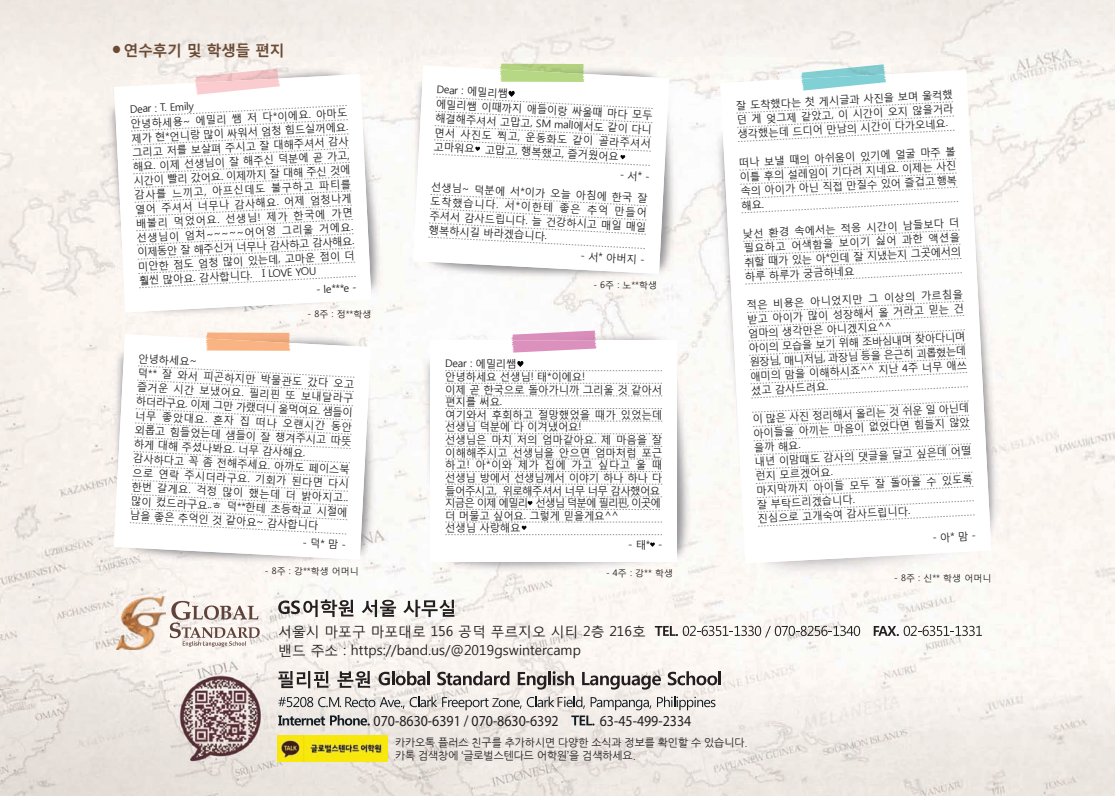
<style>
.page{position:relative;width:1115px;height:796px;background:#fff}
.page>*{position:absolute;margin:0;border:0;box-sizing:border-box;transform-origin:0 0}
.t1{font:15.3px "Myriad Pro";color:#231f20;scale:.91 1}
.t2{font:700 15px "Malgun Gothic";letter-spacing:-.025em;color:#6a4a33}
.t3{font:13.8px "Malgun Gothic";color:#231f20}
.t4{font:12.3px "Malgun Gothic";color:#231f20}
.t5{font:10.65px/12.9px "Nanum Gothic";color:#231f20}
.t6{font:10.5px/14.2px "Malgun Gothic";letter-spacing:-.025em;color:#231f20}
.t7{font:9px "Malgun Gothic";color:#231f20}
</style>
<div class="page">
<img style="left:0;top:0;width:159px;height:795px">
<img style="left:159px;top:0;width:955px;height:105px">
<img style="left:372px;top:105px;width:52px;height:690px">
<img style="left:637px;top:122px;width:72px;height:243px">
<img style="left:955px;top:105px;width:159px;height:690px">
<img style="left:551px;top:288px;width:86px;height:42px">
<img style="left:690px;top:370px;width:52px;height:425px">
<img style="left:159px;top:572px;width:213px;height:223px">
<img style="left:424px;top:573px;width:266px;height:222px">
<img style="left:742px;top:584px;width:213px;height:211px">
<svg style="left:278px;top:670px;width:50px;height:18px"></svg>
<svg style="left:337px;top:670px;width:33px;height:17px"></svg>
<svg style="left:378px;top:670px;width:51px;height:15px"></svg>
<svg style="left:437px;top:670px;width:72px;height:15px"></svg>
<svg style="left:517px;top:670px;width:57px;height:19px"></svg>
<svg style="left:582px;top:671px;width:78px;height:18px"></svg>
<svg style="left:667px;top:670px;width:50px;height:15px"></svg>
<hr style="left:718px;top:670px;width:3px;height:14px;background:#231f20">
<svg style="left:498px;top:696px;width:56px;height:12px"></svg>
<svg style="left:278px;top:696px;width:210px;height:29px;background:#cdcac7"></svg>
<svg style="left:564px;top:696px;width:151px;height:29px;background:#d6d3d0"></svg>
<svg style="left:170px;top:600px;width:89px;height:46px"></svg>
<img style="left:116px;top:596px;width:49px;height:53px">
<svg style="left:278px;top:599px;width:75px;height:17px"></svg>
<svg style="left:361px;top:599px;width:35px;height:17px"></svg>
<svg style="left:403px;top:599px;width:51px;height:17px"></svg>
<svg style="left:654px;top:625px;width:205px;height:12px"></svg>
<svg style="left:873px;top:625px;width:108px;height:10px"></svg>
<img style="left:277px;top:735px;width:110px;height:26px">
<img style="left:177px;top:672px;width:87px;height:90px">
<img style="left:103px;top:63px;width:282px;height:509px">
<img style="left:404px;top:54px;width:280px;height:234px">
<img style="left:733px;top:531px;width:271px;height:53px">
<img style="left:709px;top:70px;width:11px;height:462px">
<img style="left:954px;top:59px;width:48px;height:473px">
<img style="left:758px;top:60px;width:197px;height:10px">
<img style="left:422px;top:330px;width:269px;height:243px">
<svg style="left:114px;top:334px;width:257px;height:225px"></svg>
<svg style="left:720px;top:70px;width:270px;height:493px"></svg>
<svg style="left:413px;top:65px;width:256px;height:209px"></svg>
<div style="left:430px;top:340px;width:246px;height:221px;background:#fff"></div>
<img style="left:205px;top:332px;width:86px;height:6px">
<svg style="left:205px;top:338px;width:86px;height:12px"></svg>
<img style="left:799px;top:64px;width:87px;height:15px">
<svg style="left:800px;top:74px;width:87px;height:17px"></svg>
<img style="left:499px;top:64px;width:86px;height:5px">
<svg style="left:498px;top:69px;width:87px;height:13px"></svg>
<img style="left:510px;top:330px;width:86px;height:10px">
<svg style="left:511px;top:340px;width:86px;height:12px"></svg>
<svg style="left:445px;top:383px;width:216px;height:1px"></svg>
<svg style="left:445px;top:395px;width:217px;height:1px"></svg>
<svg style="left:445px;top:408px;width:216px;height:1px"></svg>
<svg style="left:445px;top:420px;width:217px;height:1px"></svg>
<svg style="left:445px;top:433px;width:216px;height:1px"></svg>
<svg style="left:445px;top:446px;width:217px;height:1px"></svg>
<svg style="left:445px;top:458px;width:216px;height:1px"></svg>
<svg style="left:445px;top:471px;width:217px;height:1px"></svg>
<svg style="left:445px;top:483px;width:217px;height:1px"></svg>
<svg style="left:650px;top:542px;width:4px;height:4px"></svg>
<svg style="left:428px;top:194px;width:219px;height:55px"></svg>
<svg style="left:735px;top:101px;width:219px;height:41px"></svg>
<svg style="left:738px;top:158px;width:220px;height:55px"></svg>
<svg style="left:742px;top:229px;width:219px;height:55px"></svg>
<svg style="left:746px;top:300px;width:228px;height:226px"></svg>
<svg style="left:114px;top:74px;width:257px;height:238px"></svg>
<img style="left:194px;top:68px;width:86px;height:10px">
<svg style="left:194px;top:78px;width:87px;height:17px"></svg>
<svg style="left:130px;top:105px;width:226px;height:183px"></svg>
<svg style="left:445px;top:496px;width:216px;height:14px"></svg>
<svg style="left:445px;top:521px;width:217px;height:14px"></svg>
<svg style="left:445px;top:361px;width:216px;height:10px"></svg>
<svg style="left:129px;top:365px;width:226px;height:169px"></svg>
<svg style="left:433px;top:91px;width:220px;height:75px"></svg>
<h2 class="t2" style="left:112px;top:40px;width:174px"><sup>●</sup> 연수후기 및 학생들 편지</h2>
<p class="t6" style="left:129px;top:102px;width:218px;rotate:-3deg">Dear : T. Emily<br>안녕하세용~ 에밀리 쌤 저 다*이에요. 아마도 제가 현*언니랑 많이 싸워서 엄청 힘드실꺼에요. 그리고 저를 보살펴 주시고 잘 대해주셔서 감사 해요. 이제 선생님이 잘 해주신 덕분에 곧 가고, 시간이 빨리 갔어요. 이제까지 잘 대해 주신 것에 감사를 느끼고, 아프신데도 불구하고 파티를 열어 주셔서 너무나 감사해요. 어제 엄청나게 배불리 먹었어요. 선생님! 제가 한국에 가면 선생님이 엄처~~~~~어어엉 그리울 거에요. 이제동안 잘 해주신거 너무나 감사하고 감사해요. 미안한 점도 엄청 많이 있는데, 고마운 점이 더 훨씬 많아요. 감사합니다. I LOVE YOU</p>
<p class="t6" style="left:316px;top:282px;width:42px;rotate:-3deg">- le***e -</p>
<p class="t7" style="left:307px;top:308px;width:65px">- 8주 : 정**학생</p>
<p class="t6" style="left:139px;top:351px;width:218px;rotate:3deg">안녕하세요~<br>덕** 잘 와서 피곤하지만 박물관도 갔다 오고</p>
<p class="t6" style="left:136px;top:393px;width:218px;rotate:3deg">하더라구요. 이제 그만 가랬더니 울먹여요. 샘들이</p>
<p class="t6" style="left:137px;top:379px;width:218px;rotate:3deg">즐거운 시간 보냈어요. 필리핀 또 보내달라구</p>
<p class="t6" style="left:136px;top:408px;width:218px;rotate:3deg">너무<br>외롭고 힘들었는데 샘들이 잘 챙겨주시고 따뜻</p>
<p class="t6" style="left:162px;top:409px;width:47px;rotate:3deg">좋았대요.</p>
<p class="t6" style="left:213px;top:412px;width:141px;rotate:3deg">혼자 집 떠나 오랜시간 동안</p>
<p class="t6" style="left:134px;top:436px;width:173px;rotate:3deg">하게 대해 주셨나봐요. 너무 감사해요.</p>
<p class="t6" style="left:133px;top:450px;width:218px;rotate:3deg">감사하다고 꼭 좀 전해주세요. 아까도 페이스북</p>
<p class="t6" style="left:132px;top:479px;width:218px;rotate:3deg">한번 갈게요. 걱정 많이 했는데 더 밝아지고..</p>
<p class="t6" style="left:159px;top:466px;width:192px;rotate:3deg">연락 주시더라구요. 기회가 된다면 다시</p>
<p class="t6" style="left:130px;top:507px;width:190px;rotate:3deg">남을 좋은 추억인 것 같아요~ 감사합니다</p>
<p class="t6" style="left:131px;top:493px;width:218px;rotate:3deg">많이 컸드라구요..ㅎ 덕**한테 초등학교 시절에</p>
<p class="t6" style="left:303px;top:535px;width:45px;rotate:3deg">- 덕* 맘 -</p>
<p class="t7" style="left:265px;top:565px;width:95px">- 8주 : 강**학생 어머니</p>
<p class="t6" style="left:437px;top:82px;width:73px;rotate:3deg">Dear : 에밀리쌤</p>
<p class="t6" style="left:435px;top:111px;width:218px;rotate:3deg">해결해주셔서 고맙고, SM mall에서도 같이 다니</p>
<p class="t6" style="left:436px;top:96px;width:218px;rotate:3deg">에밀리쌤 이때까지 애들이랑 싸울때 마다 모두</p>
<p class="t6" style="left:434px;top:125px;width:218px;text-indent:26px;rotate:3deg">사진도 찍고, 운동화도 같이 골라주셔서 고마워요 고맙고, 행복했고, 즐거웠어요</p>
<p class="t6" style="left:620px;top:167px;width:31px;rotate:3deg">- 서* -</p>
<p class="t6" style="left:430px;top:194px;width:70px;rotate:3deg">도착했습니다.</p>
<p class="t6" style="left:431px;top:179px;width:218px;rotate:3deg">선생님~ 덕분에 서*이가 오늘 아침에 한국 잘</p>
<p class="t6" style="left:430px;top:208px;width:218px;rotate:3deg">주셔서 감사드립니다. 늘 건강하시고 매일 매일</p>
<p class="t6" style="left:505px;top:197px;width:144px;rotate:3deg">서*이한테 좋은 추억 만들어</p>
<p class="t6" style="left:429px;top:222px;width:120px;rotate:3deg">행복하시길 바라겠습니다.</p>
<p class="t6" style="left:581px;top:249px;width:65px;rotate:3deg">- 서* 아버지 -</p>
<p class="t7" style="left:593px;top:279px;width:65px">- 6주 : 노**학생</p>
<p class="t6" style="left:445px;top:357px;width:218px;line-height:12.6px">Dear : 에밀리쌤<br>안녕하세요 선생님! 태*이에요!<br>이제 곧 한국으로 돌아가니까 그리울 것 같아서 편지를 써요.<br>여기와서 후회하고 절망했었을 때가 있었는데 선생님 덕분에 다 이겨냈어요!<br>선생님은 마치 저의 엄마같아요. 제 마음을 잘 이해해주시고 선생님을 안으면 엄마처럼 포근 하고! 아*이와 제가 집에 가고 싶다고 울 때 선생님 방에서 선생님께서 이야기 하나 하나 다 들어주시고, 위로해주셔서 너무 너무 감사했어요 지금은 이제 에밀리 선생님 덕분에 필리핀, 이곳에 더 머물고 싶어요. 그렇게 믿을게요^^<br>선생님 사랑해요</p>
<p class="t6" style="left:628px;top:537px;width:36px">- 태* -</p>
<p class="t7" style="left:606px;top:567px;width:68px">- 4주 : 강** 학생</p>
<h3 class="t3" style="left:278px;top:622px;width:369px">서울시 마포구 마포대로 156 공덕 푸르지오 시티 2층 216호</h3>
<h3 class="t3" style="left:278px;top:641px;width:304px">밴드 주소 : https://band.us/@2019gswintercamp</h3>
<p class="t4" style="left:492px;top:695px;width:9px">Z</p>
<h3 class="t3" style="left:556px;top:693px;width:8px">F</h3>
<p class="t6" style="left:735px;top:98px;width:218px;text-align:justify;rotate:-3deg">잘 도착했다는 첫 게시글과 사진을 보며 울컥했 던 게 엊그제 같았고, 이 시간이 오지 않을거라 생각했는데 드디어 만남의 시간이 다가오네요.</p>
<p class="t6" style="left:738px;top:155px;width:218px;text-align:justify;rotate:-3deg">떠나 보낼 때의 아쉬움이 있기에 얼굴 마주 볼 이틀 후의 설레임이 기다려 지네요. 이제는 사진 속의 아이가 아닌 직접 만질수 있어 즐겁고 행복 해요.</p>
<p class="t6" style="left:742px;top:226px;width:218px;text-align:justify;rotate:-3deg">낮선 환경 속에서는 적응 시간이 남들보다 더 필요하고 어색함을 보이기 싫어 과한 액션을 취할 때가 있는 아*인데 잘 지냈는지 그곳에서의 하루 하루가 궁금하네요</p>
<p class="t6" style="left:745px;top:297px;width:218px;rotate:-3deg">적은 비용은 아니었지만 그 이상의 가르침을 받고 아이가 많이 성장해서 올 거라고 믿는 건 엄마의 생각만은 아니겠지요^^<br>아이의 모습을 보기 위해 조바심내며 찾아다니며 원장님, 매니저님, 과장님 등을 은근히 괴롭혔는데 애미의 맘을 이해하시죠^^ 지난 4주 너무 애쓰 셨고 감사드려요.</p>
<p class="t6" style="left:751px;top:411px;width:218px;rotate:-3deg">이 많은 사진 정리해서 올리는 것 쉬운 일 아닌데 아이들을 아끼는 마음이 없었다면 힘들지 않았 을까 해요.<br>내년 이맘때도 감사의 댓글을 달고 싶은데 어떨 런지 모르겠어요.<br>마지막까지 아이들 모두 잘 돌아올 수 있도록 잘 부탁드리겠습니다.<br>진심으로 고개숙여 감사드립니다.</p>
<p class="t6" style="left:931px;top:530px;width:45px;rotate:-3deg">- 아* 맘 -</p>
<p class="t7" style="left:893px;top:572px;width:99px">- 8주 : 신** 학생 어머니</p>
<h1 class="t1" style="left:373px;top:711px;width:205px">070-8630-6391 / 070-8630-6392</h1>
<p class="t5" style="left:395px;top:736px;width:354px">카카오톡 플러스 친구를 추가하시면 다양한 소식과 정보를 확인할 수 있습니다. 카톡 검색창에 ‘글로벌스텐다드 어학원’을 검색하세요.</p>
<h1 class="t1" style="left:599px;top:711px;width:102px">63-45-499-2334</h1>
</div>
